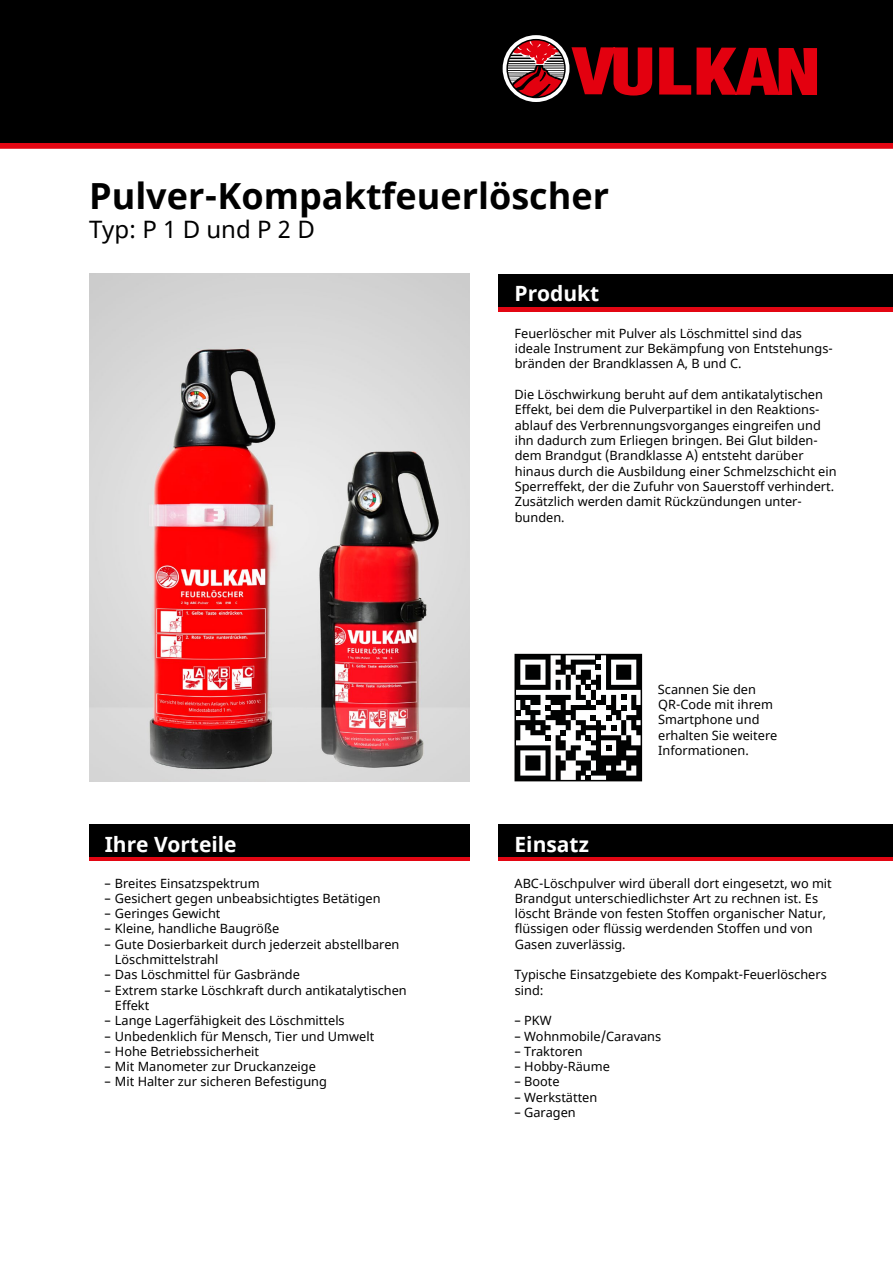
<style>
.page{position:relative;width:893px;height:1263px;background:#fff}
.page>*{position:absolute;margin:0;border:0;box-sizing:border-box;transform-origin:0 0}
.t1{font:700 36px "Noto Sans";color:#000}
.t2{font:24px "Noto Sans";color:#000}
.t3{font:700 21px "Noto Sans";color:#fff}
.t4{font:12.75px/15.3px "Noto Sans";color:#000}
</style>
<div class="page">
<svg style="left:499px;top:856px;width:394px;height:5px;background:#b5040f"></svg>
<div style="left:499px;top:823px;width:394px;height:33px;background:#000"></div>
<div style="left:499px;top:304px;width:394px;height:7px;background:#e30613"></div>
<div style="left:499px;top:274px;width:394px;height:33px;background:#000"></div>
<svg style="left:517px;top:657px;width:122px;height:121px"></svg>
<div style="left:514px;top:654px;width:128px;height:127px;border:2px solid #000"></div>
<svg style="left:89px;top:856px;width:380px;height:5px;background:#b5040f"></svg>
<div style="left:89px;top:823px;width:380px;height:33px;background:#000"></div>
<img style="left:89px;top:274px;width:381px;height:507px">
<svg style="left:0;top:142px;width:893px;height:7px;background:#c30d17"></svg>
<div style="left:0;top:0;width:893px;height:142px;background:#000"></div>
<svg style="left:502px;top:35px;width:315px;height:67px"></svg>
<h1 class="t1" style="left:89px;top:170px;width:521px">Pulver-Kompaktfeuerlöscher</h1>
<h2 class="t2" style="left:89px;top:212px;width:227px">Typ: P 1 D und P 2 D</h2>
<h3 class="t3" style="left:514px;top:279px;width:86px">Produkt</h3>
<p class="t4" style="left:514px;top:326px;width:320px">Feuerlöscher mit Pulver als Löschmittel sind das ideale Instrument zur Bekämpfung von Entstehungs&shy;bränden der Brandklassen A, B und C.</p>
<p class="t4" style="left:515px;top:387px;width:324px">Die Löschwirkung beruht auf dem antikatalytischen Effekt, bei dem die Pulverpartikel in den Reaktions&shy;ablauf des Verbrennungsvorganges eingreifen und ihn dadurch zum Erliegen bringen. Bei Glut bilden&shy;dem Brandgut (Brandklasse A) entsteht darüber hinaus durch die Ausbildung einer Schmelzschicht ein Sperreffekt, der die Zufuhr von Sauerstoff verhindert.<br>Zusätzlich werden damit Rückzündungen unter&shy;bunden.</p>
<h3 class="t3" style="left:105px;top:829px;width:133px">Ihre Vorteile</h3>
<p class="t4" style="left:104px;top:876px;width:157px">– Breites Einsatzspektrum</p>
<p class="t4" style="left:104px;top:891px;width:278px">– Gesichert gegen unbeabsichtigtes Betätigen</p>
<p class="t4" style="left:104px;top:906px;width:118px">– Geringes Gewicht</p>
<p class="t4" style="left:104px;top:921px;width:176px">– Kleine, handliche Baugröße</p>
<p class="t4" style="left:115px;top:937px;width:286px;text-indent:-11px">– Gute Dosierbarkeit durch jederzeit abstellbaren<br>Löschmittelstrahl</p>
<p class="t4" style="left:104px;top:967px;width:197px">– Das Löschmittel für Gasbrände</p>
<p class="t4" style="left:115px;top:983px;width:293px;text-indent:-11px">– Extrem starke Löschkraft durch antikatalytischen<br>Effekt</p>
<p class="t4" style="left:104px;top:1013px;width:242px">– Lange Lagerfähigkeit des Löschmittels</p>
<p class="t4" style="left:104px;top:1029px;width:271px">– Unbedenklich für Mensch, Tier und Umwelt</p>
<p class="t4" style="left:104px;top:1044px;width:156px">– Hohe Betriebssicherheit</p>
<p class="t4" style="left:104px;top:1059px;width:213px">– Mit Manometer zur Druckanzeige</p>
<p class="t4" style="left:104px;top:1074px;width:224px">– Mit Halter zur sicheren Befestigung</p>
<h3 class="t3" style="left:514px;top:829px;width:76px">Einsatz</h3>
<p class="t4" style="left:658px;top:682px;width:121px">Scannen Sie den<br>QR-Code mit ihrem<br>Smartphone und erhalten Sie weitere<br>Informationen.</p>
<p class="t4" style="left:514px;top:876px;width:319px">ABC-Löschpulver wird überall dort eingesetzt, wo mit Brandgut unterschiedlichster Art zu rechnen ist. Es löscht Brände von festen Stoffen organischer Natur, flüssigen oder flüssig werdenden Stoffen und von Gasen zuverlässig.</p>
<p class="t4" style="left:514px;top:967px;width:314px">Typische Einsatzgebiete des Kompakt-Feuerlöschers sind:</p>
<p class="t4" style="left:514px;top:1013px;width:39px">– PKW</p>
<p class="t4" style="left:514px;top:1029px;width:148px">– Wohnmobile/Caravans</p>
<p class="t4" style="left:514px;top:1044px;width:70px">– Traktoren</p>
<p class="t4" style="left:514px;top:1059px;width:97px">– Hobby-Räume</p>
<p class="t4" style="left:514px;top:1075px;width:47px">– Boote</p>
<p class="t4" style="left:514px;top:1090px;width:84px">– Werkstätten</p>
<p class="t4" style="left:514px;top:1105px;width:63px">– Garagen</p>
</div>
